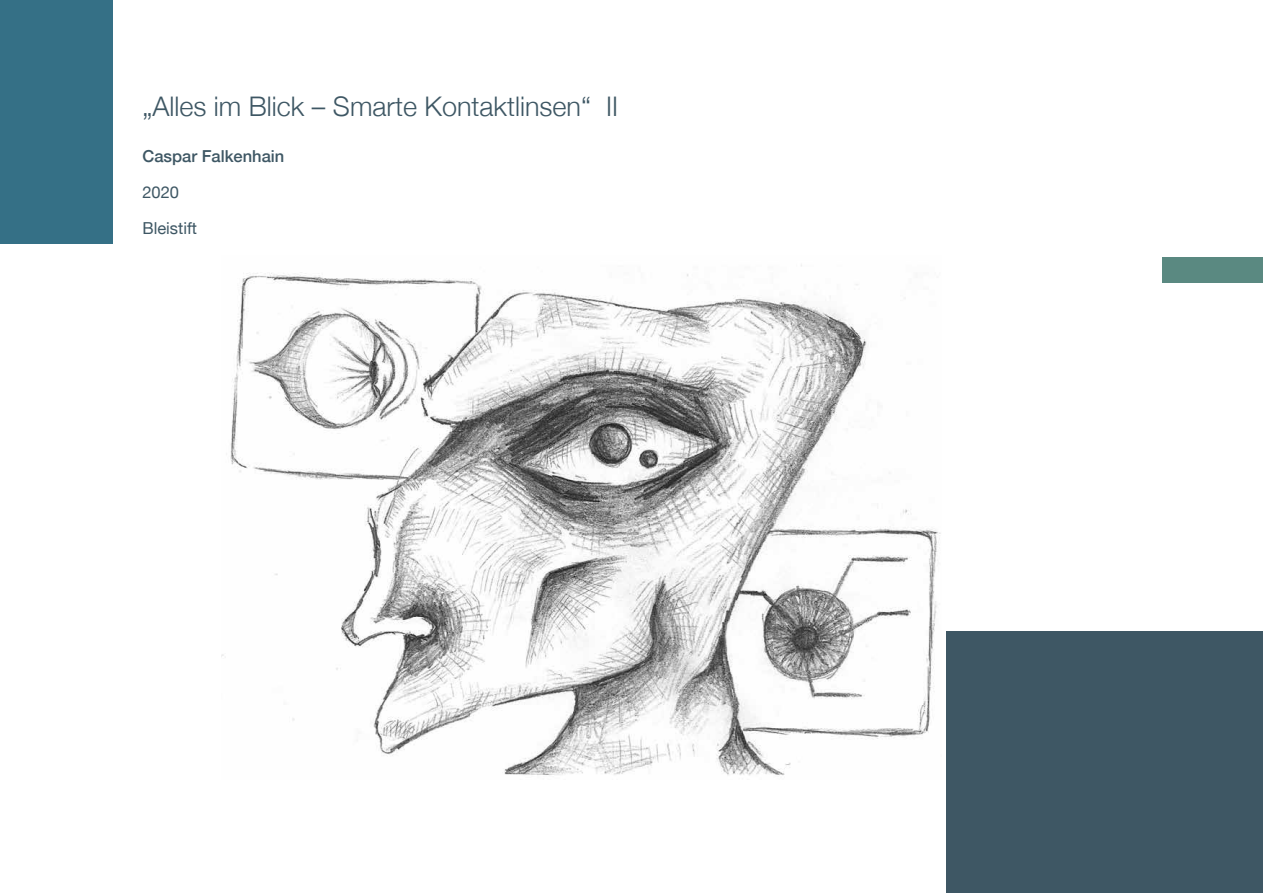
<style>
.page{position:relative;width:1263px;height:893px;background:#fff}
.page>*{position:absolute;margin:0;border:0;box-sizing:border-box;transform-origin:0 0}
.t1{font:300 27px "Helvetica Neue";color:#3e5764}
.t2{font:500 16.5px "Helvetica Neue";color:#3e5764}
.t3{font:16.5px/36px "Helvetica Neue";color:#3e5764}
</style>
<div class="page">
<div style="left:946px;top:631px;width:317px;height:262px;background:#3e5764"></div>
<div style="left:0;top:0;width:112px;height:244px;background:#357086"></div>
<div style="left:1162px;top:258px;width:101px;height:25px;background:#5a8981"></div>
<img style="left:222px;top:264px;width:719px;height:512px">
<p class="t1" style="left:142px;top:85px;width:477px">„Alles im Blick – Smarte Kontaktlinsen“ II</p>
<p class="t2" style="left:142px;top:150px;width:143px">Caspar Falkenhain</p>
<p class="t3" style="left:142px;top:176px;width:56px">2020<br>Bleistift</p>
</div>
